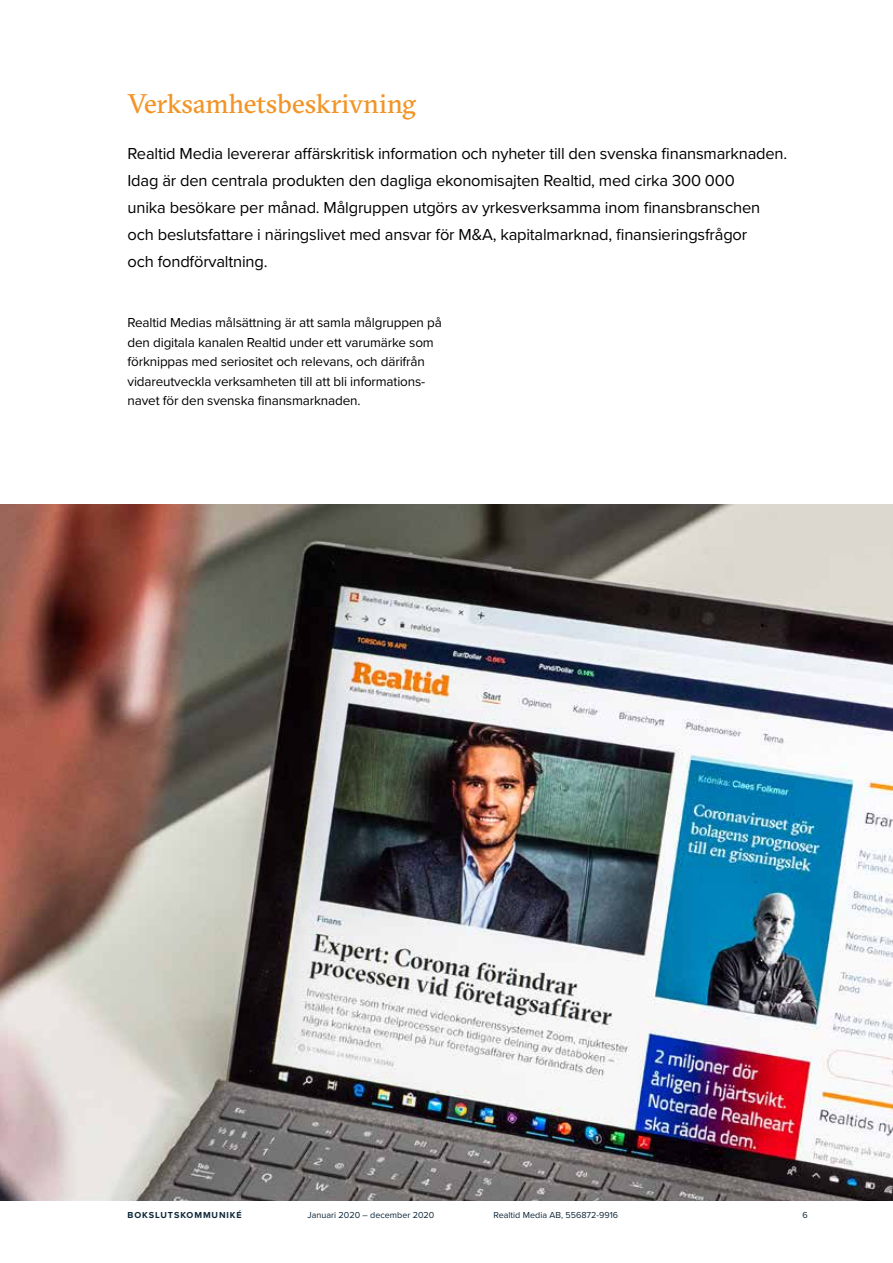
<style>
.page{position:relative;width:893px;height:1263px;background:#fff}
.page>*{position:absolute;margin:0;border:0;box-sizing:border-box;transform-origin:0 0}
.t1{font:27px "GT Sectra";letter-spacing:-.005em;color:#f29426}
.t2{font:16.5px/27px "Proxima Nova";letter-spacing:-.01em;color:#000}
.t3{font:13.5px/19.5px "Proxima Nova";letter-spacing:-.01em;color:#000}
.t4{font:9px "Proxima Nova";color:#0c2638}
.t5{font:700 9px "Proxima Nova";letter-spacing:.1em;color:#0c2638}
</style>
<div class="page">
<img style="left:0;top:505px;width:893px;height:696px">
<h1 class="t1" style="left:128px;top:88px;width:290px">Verksamhetsbeskrivning</h1>
<p class="t2" style="left:128px;top:139px;width:661px">Realtid Media levererar affärskritisk information och nyheter till den svenska finansmarknaden.<br>Idag är den centrala produkten den dagliga ekonomisajten Realtid, med cirka 300 000<br>unika besökare per månad. Målgruppen utgörs av yrkesverksamma inom finansbranschen och beslutsfattare i näringslivet med ansvar för M&amp;A, kapitalmarknad, finansieringsfrågor<br>och fondförvaltning.</p>
<p class="t3" style="left:128px;top:312px;width:316px">Realtid Medias målsättning är att samla målgruppen på den digitala kanalen Realtid under ett varumärke som förknippas med seriositet och relevans, och därifrån vidareutveckla verksamheten till att bli informations&shy;navet för den svenska finansmarknaden.</p>
<p class="t5" style="left:128px;top:1208px;width:116px">BOKSLUTSKOMMUNIKÉ</p>
<p class="t4" style="left:308px;top:1208px;width:128px">Januari 2020 – december 2020</p>
<p class="t4" style="left:494px;top:1208px;width:126px">Realtid Media AB, 556872-9916</p>
<p class="t4" style="left:803px;top:1208px;width:7px">6</p>
</div>
